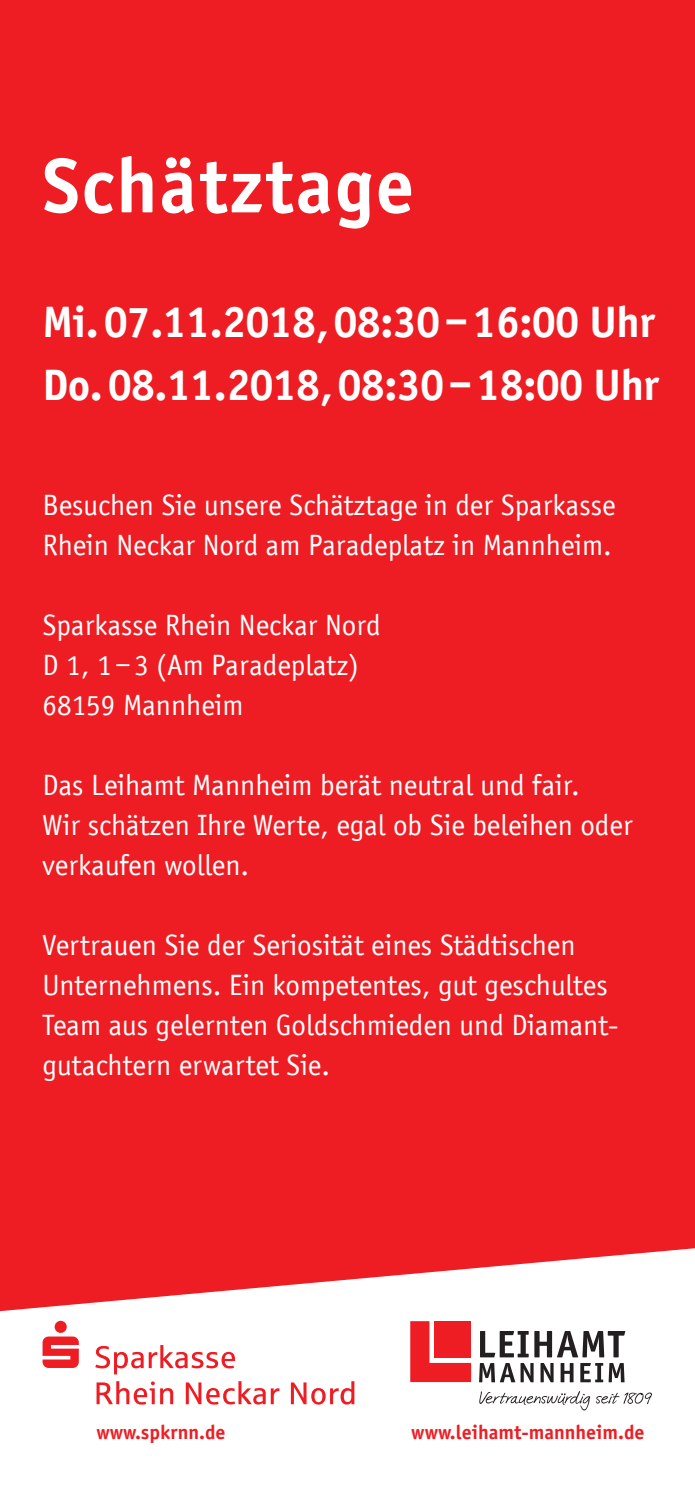
<style>
.page{position:relative;width:695px;height:1489px;background:#fff}
.page>*{position:absolute;margin:0;border:0;box-sizing:border-box;transform-origin:0 0}
.t1{font:700 80px "Officina Sans EF";letter-spacing:.025em;color:#fff}
.t2{font:700 45px/62.5px "Officina Sans EF";letter-spacing:-.005em;color:#fff}
.t3{font:30px/40px "Officina Sans EF";color:#fff}
.t4{font:700 20px "Officina Sans";color:#ee1d23}
</style>
<div class="page">
<div style="left:0;top:0;width:694px;height:1310px;background:#ee1d23"></div>
<svg style="left:410px;top:1321px;width:61px;height:60px;background:#ef353a"></svg>
<svg style="left:479px;top:1331px;width:146px;height:51px"></svg>
<svg style="left:479px;top:1391px;width:173px;height:19px"></svg>
<svg style="left:43px;top:1320px;width:36px;height:47px"></svg>
<svg style="left:95px;top:1345px;width:140px;height:29px"></svg>
<svg style="left:96px;top:1381px;width:77px;height:23px"></svg>
<svg style="left:186px;top:1381px;width:93px;height:23px"></svg>
<svg style="left:291px;top:1381px;width:63px;height:23px"></svg>
<h1 class="t1" style="left:43px;top:138px;width:372px">Schätztage</h1>
<h2 class="t2" style="left:43px;top:291px;width:618px">Mi.07.11.2018,08:30–16:00 Uhr<br>Do.08.11.2018,08:30–18:00 Uhr</h2>
<p class="t3" style="left:43px;top:485px;width:574px">Besuchen Sie unsere Schätztage in der Sparkasse<br>Rhein Neckar Nord am Paradeplatz in Mannheim.</p>
<p class="t3" style="left:43px;top:605px;width:340px">Sparkasse Rhein Neckar Nord<br>D 1, 1– 3 (Am Paradeplatz)<br>68159 Mannheim</p>
<p class="t3" style="left:43px;top:765px;width:591px">Das Leihamt Mannheim berät neutral und fair.<br>Wir schätzen Ihre Werte, egal ob Sie beleihen oder verkaufen wollen.</p>
<p class="t3" style="left:43px;top:925px;width:577px">Vertrauen Sie der Seriosität eines Städtischen Unternehmens. Ein kompetentes, gut geschultes Team aus gelernten Goldschmieden und Diamant&shy;gutachtern erwartet Sie.</p>
<p class="t4" style="left:96px;top:1419px;width:130px">www.spkrnn.de</p>
<p class="t4" style="left:411px;top:1419px;width:234px">www.leihamt-mannheim.de</p>
</div>
